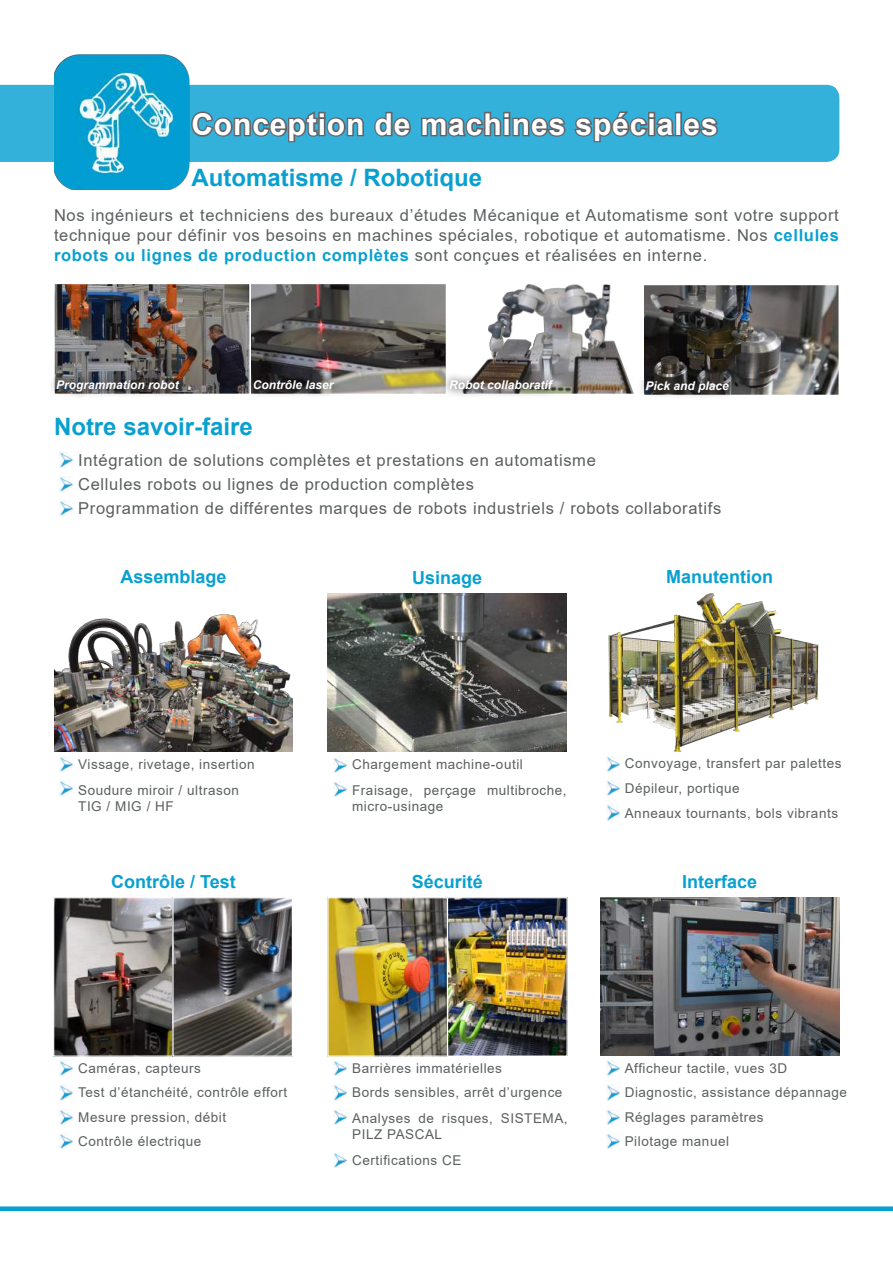
<style>
.page{position:relative;width:893px;height:1263px;background:#fff}
.page>*{position:absolute;margin:0;border:0;box-sizing:border-box;transform-origin:0 0}
.t1{font:700 30px "Arial";letter-spacing:.03em;color:#fff}
.t2{font:700 24px "Arial";color:#09a0d0}
.t3{font:700 18px "Arial";color:#09a0d0}
.t4{font:16.5px/19.8px "Arial";letter-spacing:.04em;color:#5b5f60;text-align:justify}
.t5{font:13.5px/24.3px "Arial";letter-spacing:.04em;color:#5b5f60}
.t6{font:italic 700 12px "Arial";color:#fff}
.s1{font-weight:700;color:#09a0d0}
</style>
<div class="page">
<div style="left:0;top:85px;width:839px;height:77px;background:#33b1da"></div>
<img style="left:54px;top:54px;width:135px;height:135px">
<div style="left:0;top:1206px;width:893px;height:5px;background:#09a0d0"></div>
<img style="left:60px;top:476px;width:13px;height:15px">
<img style="left:60px;top:500px;width:13px;height:16px">
<img style="left:56px;top:286px;width:781px;height:107px">
<div style="left:53px;top:283px;width:198px;height:112px;border:2px solid #fff"></div>
<div style="left:249px;top:283px;width:198px;height:112px;border:2px solid #fff"></div>
<div style="left:642px;top:284px;width:198px;height:112px;border:2px solid #fff"></div>
<div style="left:446px;top:283px;width:198px;height:112px;border:2px solid #fff"></div>
<img style="left:54px;top:614px;width:238px;height:137px">
<img style="left:60px;top:756px;width:13px;height:16px">
<img style="left:60px;top:780px;width:13px;height:16px">
<img style="left:328px;top:593px;width:239px;height:159px">
<img style="left:333px;top:757px;width:14px;height:15px">
<img style="left:333px;top:781px;width:14px;height:15px">
<img style="left:608px;top:593px;width:211px;height:158px">
<img style="left:606px;top:756px;width:13px;height:15px">
<img style="left:606px;top:780px;width:13px;height:16px">
<img style="left:606px;top:805px;width:13px;height:15px">
<img style="left:60px;top:1060px;width:13px;height:16px">
<img style="left:60px;top:1085px;width:13px;height:15px">
<img style="left:60px;top:1109px;width:13px;height:15px">
<img style="left:55px;top:899px;width:236px;height:156px">
<div style="left:53px;top:897px;width:121px;height:160px;border:1px solid #fff"></div>
<img style="left:333px;top:1060px;width:14px;height:16px">
<img style="left:333px;top:1085px;width:14px;height:15px">
<img style="left:333px;top:1109px;width:14px;height:15px">
<img style="left:329px;top:899px;width:237px;height:156px">
<div style="left:327px;top:897px;width:121px;height:160px;border:1px solid #fff"></div>
<img style="left:606px;top:1060px;width:13px;height:16px">
<img style="left:606px;top:1085px;width:13px;height:15px">
<img style="left:606px;top:1109px;width:13px;height:15px">
<img style="left:600px;top:897px;width:239px;height:158px">
<img style="left:333px;top:1152px;width:14px;height:16px">
<img style="left:606px;top:1133px;width:13px;height:15px">
<div style="left:172px;top:897px;width:121px;height:160px;border:1px solid #fff"></div>
<div style="left:447px;top:897px;width:121px;height:160px;border:1px solid #fff"></div>
<img style="left:60px;top:452px;width:13px;height:15px">
<img style="left:60px;top:1133px;width:13px;height:15px">
<svg style="left:189px;top:109px;width:176px;height:35px;background:#4592ac"></svg>
<svg style="left:372px;top:110px;width:41px;height:29px"></svg>
<svg style="left:419px;top:110px;width:84px;height:29px;background:#498ca3"></svg>
<div style="left:503px;top:112px;width:7px;height:7px;border:3px solid #636366"></div>
<div style="left:503px;top:118px;width:7px;height:18px;border:3px solid #636366"></div>
<svg style="left:511px;top:110px;width:209px;height:34px;background:#4690aa"></svg>
<svg style="left:52px;top:372px;width:135px;height:25px;background:#676567"></svg>
<svg style="left:245px;top:372px;width:97px;height:23px;background:#4c4a4b"></svg>
<svg style="left:638px;top:373px;width:99px;height:24px;background:#535251"></svg>
<svg style="left:441px;top:372px;width:120px;height:24px;background:#8c8882"></svg>
<h1 class="t1" style="left:191px;top:103px;width:528px">Conception de machines spéciales</h1>
<h2 class="t2" style="left:191px;top:160px;width:292px">Automatisme / Robotique</h2>
<p class="t4" style="left:54px;top:206px;width:786px">Nos ingénieurs et techniciens des bureaux d’études Mécanique et Automatisme sont votre support technique pour définir vos besoins en machines spéciales, robotique et automatisme. Nos <span class="s1">cellules robots ou lignes de production complètes</span> sont conçues et réalisées en interne.</p>
<p class="t6" style="left:56px;top:377px;width:124px">Programmation robot</p>
<p class="t6" style="left:253px;top:377px;width:82px">Contrôle laser</p>
<p class="t6" style="left:449px;top:377px;width:104px">Robot collaboratif</p>
<p class="t6" style="left:645px;top:378px;width:85px">Pick and place</p>
<h2 class="t2" style="left:54px;top:409px;width:200px">Notre savoir-faire</h2>
<p class="t4" style="left:78px;top:450px;width:519px">Intégration de solutions complètes et prestations en automatisme</p>
<p class="t4" style="left:78px;top:472px;width:645px;line-height:24.3px">Cellules robots ou lignes de production complètes<br>Programmation de différentes marques de robots industriels / robots collaboratifs</p>
<h3 class="t3" style="left:120px;top:564px;width:108px">Assemblage</h3>
<h3 class="t3" style="left:412px;top:564px;width:72px">Usinage</h3>
<h3 class="t3" style="left:666px;top:564px;width:108px">Manutention</h3>
<p class="t5" style="left:78px;top:751px;width:178px;line-height:25.8px">Vissage, rivetage, insertion<br>Soudure miroir / ultrason</p>
<p class="t5" style="left:78px;top:794px;width:97px">TIG / MIG / HF</p>
<p class="t5" style="left:352px;top:752px;width:216px;line-height:25.7px">Chargement machine-outil<br>Fraisage, perçage multibroche,</p>
<p class="t5" style="left:352px;top:794px;width:93px">micro-usinage</p>
<p class="t5" style="left:625px;top:751px;width:218px">Convoyage, transfert par palettes<br>Dépileur, portique<br>Anneaux tournants, bols vibrants</p>
<h3 class="t3" style="left:111px;top:869px;width:126px">Contrôle / Test</h3>
<h3 class="t3" style="left:412px;top:869px;width:73px">Sécurité</h3>
<h3 class="t3" style="left:682px;top:869px;width:77px">Interface</h3>
<p class="t5" style="left:78px;top:1056px;width:210px">Caméras, capteurs<br>Test d’étanchéité, contrôle effort<br>Mesure pression, débit<br>Contrôle électrique</p>
<p class="t5" style="left:352px;top:1056px;width:212px">Barrières immatérielles<br>Bords sensibles, arrêt d’urgence</p>
<p class="t5" style="left:352px;top:1110px;width:217px;line-height:16.2px">Analyses de risques, SISTEMA,<br>PILZ PASCAL</p>
<p class="t5" style="left:352px;top:1148px;width:111px">Certifications CE</p>
<p class="t5" style="left:625px;top:1056px;width:224px">Afficheur tactile, vues 3D<br>Diagnostic, assistance dépannage<br>Réglages paramètres<br>Pilotage manuel</p>
</div>
